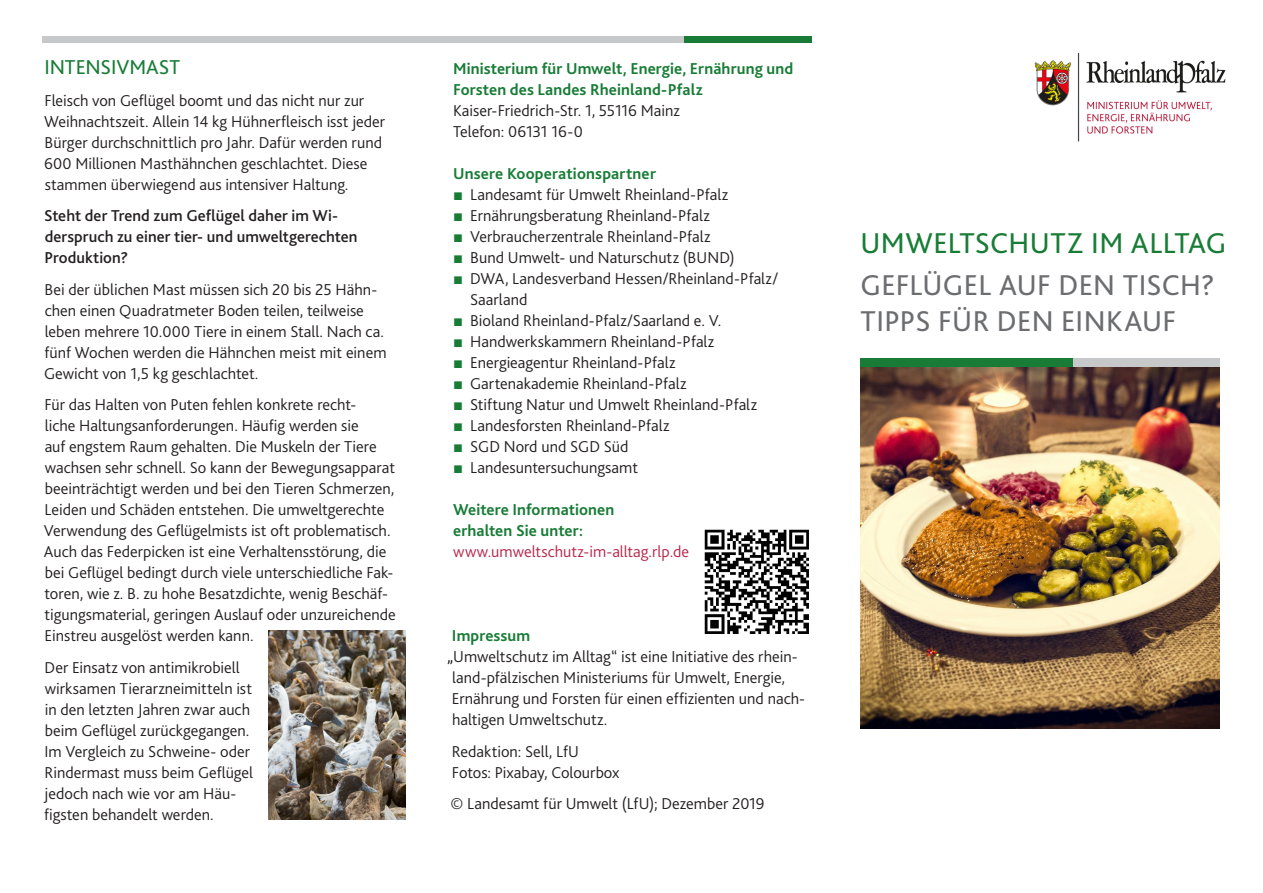
<style>
.page{position:relative;width:1263px;height:893px;background:#fff}
.page>*{position:absolute;margin:0;border:0;box-sizing:border-box;transform-origin:0 0}
.Titel{font:30px/36px "Bliss 2";letter-spacing:.01em;color:#6c6d70}
.Titel-2{font:30px "Bliss 2";letter-spacing:.01em;color:#187c36}
.Überschrift_1{font:21px "Bliss 2";color:#187c36}
.Fließtext{font:300 16.5px/21px "Bliss 2";color:#231f20}
.Fließtext-2{font:700 16.5px/21px "Bliss 2";letter-spacing:.005em;color:#187c36}
.Fließtext-3{font:500 16.5px/21px "Bliss 2";color:#231f20}
.s1{font-weight:300;color:#231f20}
.s2{font-family:"Arial";font-weight:400;color:#187c36}
.s3{font-weight:300;color:#b6274b}
.s4{color:#000}
</style>
<div class="page">
<div style="left:43px;top:36px;width:643px;height:7px;background:#c7c8ca"></div>
<div style="left:684px;top:36px;width:127px;height:7px;background:#187c36"></div>
<div style="left:860px;top:358px;width:213px;height:9px;background:#187c36"></div>
<img style="left:1034px;top:52px;width:192px;height:90px">
<div style="left:1073px;top:358px;width:147px;height:9px;background:#c7c8ca"></div>
<img style="left:704px;top:529px;width:105px;height:105px">
<img style="left:860px;top:367px;width:360px;height:361px">
<img style="left:269px;top:631px;width:136px;height:189px">
<p class="Überschrift_1" style="left:44px;top:54px;width:137px">INTENSIVMAST</p>
<p class="Fließtext" style="left:44px;top:89px;width:342px">Fleisch von Geflügel boomt und das nicht nur zur Weihnachtszeit. Allein 14 kg Hühnerfleisch isst jeder Bürger durchschnittlich pro Jahr. Dafür werden rund 600 Millionen Masthähnchen geschlachtet. Diese stammen überwiegend aus intensiver Haltung.</p>
<p class="Fließtext-3" style="left:44px;top:205px;width:315px">Steht der Trend zum Geflügel daher im Wi&shy;derspruch zu einer tier- und umweltgerechten<br>Produktion?</p>
<p class="Fließtext" style="left:44px;top:278px;width:344px">Bei der üblichen Mast müssen sich 20 bis 25 Hähn&shy;chen einen Quadratmeter Boden teilen, teilweise leben mehrere 10.000 Tiere in einem Stall. Nach ca. fünf Wochen werden die Hähnchen meist mit einem Gewicht von 1,5 kg geschlachtet.</p>
<p class="Fließtext" style="left:44px;top:394px;width:353px">Für das Halten von Puten fehlen konkrete recht-<br>liche Haltungsanforderungen. Häufig werden sie<br>auf engstem Raum gehalten. Die Muskeln der Tiere wachsen sehr schnell. So kann der Bewegungsapparat beeinträchtigt werden und bei den Tieren Schmerzen, Leiden und Schäden entstehen. Die umweltgerechte Verwendung des Geflügelmists ist oft problematisch.<br>Auch das Federpicken ist eine Verhaltensstörung, die bei Geflügel bedingt durch viele unterschiedliche Fak&shy;toren, wie z. B. zu hohe Besatzdichte, wenig Beschäf&shy;tigungsmaterial, geringen Auslauf oder unzureichende Einstreu ausgelöst werden kann.</p>
<p class="Fließtext" style="left:44px;top:656px;width:211px">Der Einsatz von antimikrobiell wirksamen Tierarzneimitteln ist in den letzten Jahren zwar auch beim Geflügel zurückgegangen.<br>Im Vergleich zu Schweine- oder<br>Rindermast muss beim Geflügel jedoch nach wie vor am Häu&shy;figsten behandelt werden.</p>
<p class="Fließtext-2" style="left:453px;top:58px;width:342px">Ministerium für Umwelt, Energie, Ernährung und Forsten des Landes Rheinland-Pfalz <span class="s1">Kaiser-Friedrich-Str. 1, 55116 Mainz<br>Telefon: 06131 16-0</span></p>
<p class="Fließtext-2" style="left:453px;top:163px;width:204px">Unsere Kooperationspartner</p>
<p class="Fließtext" style="left:453px;top:184px;width:277px"><span class="s2">■</span> Landesamt für Umwelt Rheinland-Pfalz</p>
<p class="Fließtext" style="left:453px;top:205px;width:258px"><span class="s2">■</span> Ernährungsberatung Rheinland-Pfalz</p>
<p class="Fließtext" style="left:453px;top:226px;width:259px"><span class="s2">■</span> Verbraucherzentrale Rheinland-Pfalz</p>
<p class="Fließtext" style="left:453px;top:247px;width:283px"><span class="s2">■</span> Bund Umwelt- und Naturschutz (BUND)</p>
<p class="Fließtext" style="left:470px;top:268px;width:310px;text-indent:-17px"><span class="s2">■</span> DWA, Landesverband Hessen/Rheinland-Pfalz/<br>Saarland</p>
<p class="Fließtext" style="left:453px;top:310px;width:270px"><span class="s2">■</span> Bioland Rheinland-Pfalz/Saarland e. V.</p>
<p class="Fließtext" style="left:453px;top:331px;width:263px"><span class="s2">■</span> Handwerkskammern Rheinland-Pfalz</p>
<p class="Fließtext" style="left:453px;top:352px;width:224px"><span class="s2">■</span> Energieagentur Rheinland-Pfalz</p>
<p class="Fließtext" style="left:453px;top:373px;width:235px"><span class="s2">■</span> Gartenakademie Rheinland-Pfalz</p>
<p class="Fließtext" style="left:453px;top:394px;width:305px"><span class="s2">■</span> Stiftung Natur und Umwelt Rheinland-Pfalz</p>
<p class="Fließtext" style="left:453px;top:415px;width:218px"><span class="s2">■</span> Landesforsten Rheinland-Pfalz</p>
<p class="Fließtext" style="left:453px;top:436px;width:177px"><span class="s2">■</span> SGD Nord und SGD Süd</p>
<p class="Fließtext" style="left:453px;top:457px;width:186px"><span class="s2">■</span> Landesuntersuchungsamt</p>
<p class="Fließtext-2" style="left:453px;top:499px;width:237px">Weitere Informationen<br>erhalten Sie unter: <span class="s3">www.umweltschutz-im-alltag.rlp.de</span></p>
<p class="Fließtext-2" style="left:452px;top:625px;width:80px">Impressum</p>
<p class="Fließtext" style="left:447px;top:646px;width:352px"><span class="s4">„</span>Umweltschutz im Alltag“ ist eine Initiative des rhein-</p>
<p class="Fließtext" style="left:452px;top:667px;width:335px">land-pfälzischen Ministeriums für Umwelt, Energie,</p>
<p class="Fließtext" style="left:452px;top:688px;width:355px">Ernährung und Forsten für einen effizienten und nach-</p>
<p class="Fließtext" style="left:452px;top:709px;width:157px">haltigen Umweltschutz.</p>
<p class="Fließtext" style="left:452px;top:740px;width:169px">Redaktion: Sell, LfU<br>Fotos: Pixabay, Colourbox</p>
<p class="Fließtext" style="left:451px;top:793px;width:316px">© Landesamt für Umwelt (LfU); Dezember 2019</p>
<p class="Titel-2" style="left:860px;top:224px;width:367px">UMWELTSCHUTZ IM ALLTAG</p>
<p class="Titel" style="left:860px;top:266px;width:356px">GEFLÜGEL AUF DEN TISCH?<br>TIPPS FÜR DEN EINKAUF</p>
</div>
